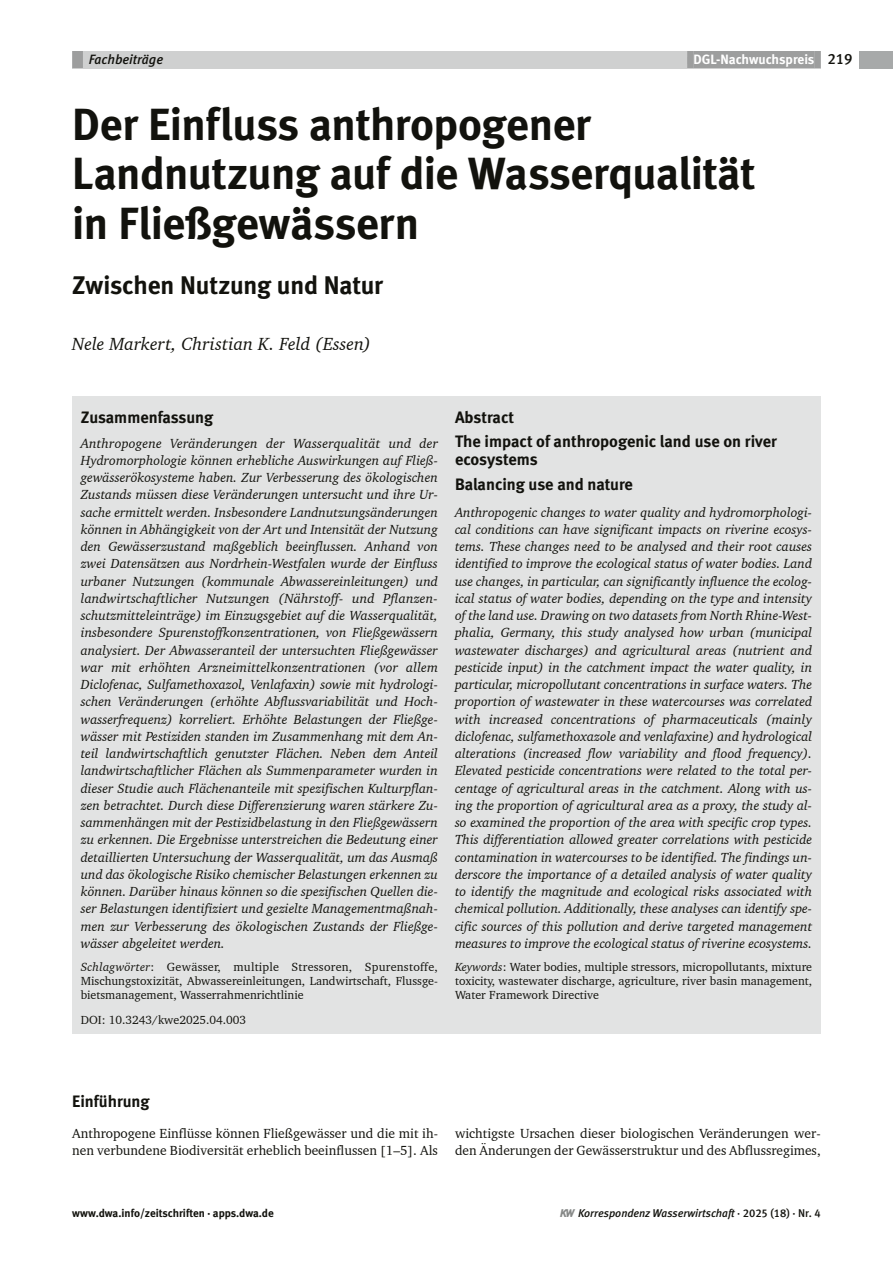
<style>
.page{position:relative;width:893px;height:1263px;background:#fff}
.page>*{position:absolute;margin:0;border:0;box-sizing:border-box;transform-origin:0 0}
.H2_vor_U2{font:45px/49.5px "Meta Bold LF";letter-spacing:-.01em;color:#12120d}
.U2{font:25.5px "Meta Bold LF";letter-spacing:-.01em;color:#12120d}
.V2{font:italic 18px "Charter BT";color:#12120d}
.Z1_Abstract{font:16.5px/18px "Meta Bold LF";color:#12120d}
.Z1{font:16.5px "Meta Bold LF";color:#12120d}
.t1{font:15px "Meta Medium LF";color:#12120d}
.G1-Abstract{font:italic 13.5px/17.2px "Charter BT";color:#12120d;text-align:justify}
.G1_-_OE{font:13.5px/17.2px "Charter BT";color:#12120d}
.t2{font:13.5px "Meta Bold LF";color:#fff}
.t3{font:italic 13.5px "Meta Medium LF";color:#12120d}
.F1{font:12px/14.2px "Charter BT";color:#12120d;text-align:justify}
.F1_DOI{font:12px "Charter BT";color:#12120d}
.t4{font:italic 11.25px "Meta Medium LF";color:#12120d}
.t5{font:700 11.25px "Meta";color:#12120d}
.s1{font-family:"Meta Medium LF";color:#9d9e9e}
.s2{font-style:italic}
.s3{font-family:"KAKW";font-style:normal;font-size:11.7px;color:#878988}
.s4{font-style:normal}
</style>
<div class="page">
<div style="left:859px;top:51px;width:34px;height:17px;background:#a7a9a9"></div>
<div style="left:72px;top:51px;width:749px;height:17px;background:#cfd0d0"></div>
<div style="left:72px;top:51px;width:11px;height:17px;background:#9d9e9e"></div>
<div style="left:687px;top:51px;width:6px;height:17px;background:#9d9e9e"></div>
<div style="left:693px;top:51px;width:121px;height:17px;background:#9d9e9e"></div>
<div style="left:814px;top:51px;width:7px;height:17px;background:#9d9e9e"></div>
<div style="left:72px;top:396px;width:749px;height:637px;background:#e2e3e3"></div>
<p class="t3" style="left:89px;top:51px;width:76px">Fachbeiträge</p>
<p class="t2" style="left:687px;top:51px;width:129px"><span class="s1">n</span>DGL-Nachwuchspreis</p>
<p class="t1" style="left:827px;top:50px;width:27px">219</p>
<p class="H2_vor_U2" style="left:72px;top:99px;width:685px">Der Einfluss anthropogener<br>Landnutzung auf die Wasserqualität in Fließgewässern</p>
<p class="U2" style="left:72px;top:270px;width:312px">Zwischen Nutzung und Natur</p>
<p class="V2" style="left:72px;top:333px;width:300px">Nele Markert, Christian K. Feld (Essen)</p>
<p class="Z1_Abstract" style="left:81px;top:408px;width:134px">Zusammenfassung</p>
<p class="G1-Abstract" style="left:81px;top:434px;width:359px">Anthropogene Veränderungen der Wasserqualität und der Hydromorphologie können erhebliche Auswirkungen auf Fließ&shy;gewässerökosysteme haben. Zur Verbesserung des ökologischen Zustands müssen diese Veränderungen untersucht und ihre Ur&shy;sache ermittelt werden. Insbesondere Landnutzungsänderungen können in Abhängigkeit von der Art und Intensität der Nutzung den Gewässerzustand maßgeblich beeinflussen. Anhand von zwei Datensätzen aus Nordrhein-Westfalen wurde der Einfluss urbaner Nutzungen (kommunale Abwassereinleitungen) und landwirtschaftlicher Nutzungen (Nährstoff- und Pflanzen&shy;schutzmitteleinträge) im Einzugsgebiet auf die Wasserqualität, insbesondere Spurenstoffkonzentrationen, von Fließgewässern analysiert. Der Abwasseranteil der untersuchten Fließgewässer war mit erhöhten Arzneimittelkonzentrationen (vor allem Diclofenac, Sulfamethoxazol, Venlafaxin) sowie mit hydrologi&shy;schen Veränderungen (erhöhte Abflussvariabilität und Hoch&shy;wasserfrequenz) korreliert. Erhöhte Belastungen der Fließge&shy;wässer mit Pestiziden standen im Zusammenhang mit dem An&shy;teil landwirtschaftlich genutzter Flächen. Neben dem Anteil landwirtschaftlicher Flächen als Summenparameter wurden in dieser Studie auch Flächenanteile mit spezifischen Kulturpflan&shy;zen betrachtet. Durch diese Differenzierung waren stärkere Zu&shy;sammenhängen mit der Pestizidbelastung in den Fließgewässern zu erkennen. Die Ergebnisse unterstreichen die Bedeutung einer detaillierten Untersuchung der Wasserqualität, um das Ausmaß und das ökologische Risiko chemischer Belastungen erkennen zu können. Darüber hinaus können so die spezifischen Quellen die&shy;ser Belastungen identifiziert und gezielte Managementmaßnah&shy;men zur Verbesserung des ökologischen Zustands der Fließge&shy;wässer abgeleitet werden.</p>
<p class="F1" style="left:81px;top:959px;width:359px"><span class="s2">Schlagwörter</span>: Gewässer, multiple Stressoren, Spurenstoffe, Mischungstoxizität, Abwassereinleitungen, Landwirtschaft, Flussge&shy;bietsmanagement, Wasserrahmenrichtlinie</p>
<p class="F1_DOI" style="left:81px;top:1012px;width:167px">DOI: 10.3243/kwe2025.04.003</p>
<p class="Z1_Abstract" style="left:455px;top:408px;width:61px">Abstract</p>
<p class="Z1_Abstract" style="left:455px;top:432px;width:323px">The impact of anthropogenic land use on river ecosystems</p>
<p class="Z1_Abstract" style="left:455px;top:475px;width:179px">Balancing use and nature</p>
<p class="G1-Abstract" style="left:455px;top:503px;width:359px">Anthropogenic changes to water quality and hydromorphologi&shy;cal conditions can have significant impacts on riverine ecosys&shy;tems. These changes need to be analysed and their root causes identified to improve the ecological status of water bodies. Land use changes, in particular, can significantly influence the ecolog&shy;ical status of water bodies, depending on the type and intensity of the land use. Drawing on two datasets from North Rhine-West&shy;phalia, Germany, this study analysed how urban (municipal wastewater discharges) and agricultural areas (nutrient and pesticide input) in the catchment impact the water quality, in particular, micropollutant concentrations in surface waters. The proportion of wastewater in these watercourses was correlated with increased concentrations of pharmaceuticals (mainly diclofenac, sulfamethoxazole and venlafaxine) and hydrological alterations (increased flow variability and flood frequency).<br>Elevated pesticide concentrations were related to the total per&shy;centage of agricultural areas in the catchment. Along with us&shy;ing the proportion of agricultural area as a proxy, the study al&shy;so examined the proportion of the area with specific crop types.<br>This differentiation allowed greater correlations with pesticide contamination in watercourses to be identified. The findings un&shy;derscore the importance of a detailed analysis of water quality to identify the magnitude and ecological risks associated with chemical pollution. Additionally, these analyses can identify spe&shy;cific sources of this pollution and derive targeted management measures to improve the ecological status of riverine ecosystems.</p>
<p class="F1" style="left:455px;top:959px;width:359px"><span class="s2">Keywords</span>: Water bodies, multiple stressors, micropollutants, mixture toxicity, wastewater discharge, agriculture, river basin management, Water Framework Directive</p>
<p class="Z1" style="left:72px;top:1091px;width:79px">Einführung</p>
<p class="G1_-_OE" style="left:72px;top:1124px;width:367px">Anthropogene Einflüsse können Fließgewässer und die mit ih&shy;nen verbundene Biodiversität erheblich beeinflussen [1–5]. Als</p>
<p class="G1_-_OE" style="left:455px;top:1124px;width:367px">wichtigste Ursachen dieser biologischen Veränderungen wer&shy;den Änderungen der Gewässerstruktur und des Abflussregimes,</p>
<p class="t5" style="left:72px;top:1206px;width:203px">www.dwa.info/zeitschriften · apps.dwa.de</p>
<p class="t4" style="left:560px;top:1206px;width:262px"><span class="s3">w</span> Korrespondenz Wasserwirtschaft <span class="s4">· 2025 (18) · Nr. 4</span></p>
</div>
